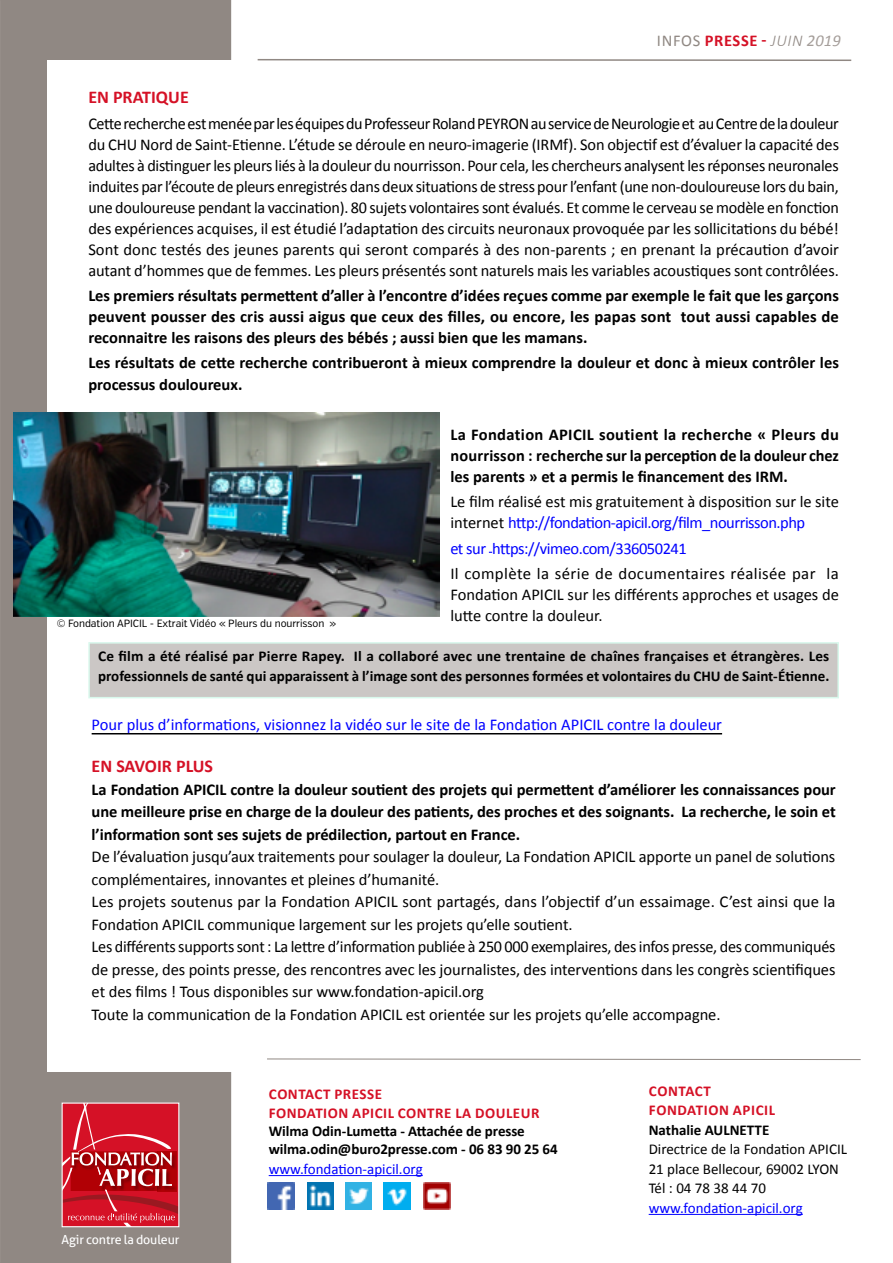
<style>
.page{position:relative;width:893px;height:1263px;background:#fff}
.page>*{position:absolute;margin:0;border:0;box-sizing:border-box;transform-origin:0 0}
.t1{font:700 18px "Calibri";color:#d51126}
.t2{font:16.5px/21px "Calibri";letter-spacing:-.005em;color:#000;text-align:justify}
.t3{font:700 16.5px/21px "Calibri";color:#000;text-align:justify}
.t4{font:16.5px "Calibri";color:#00f}
.t5{font:16.5px "Calibri";letter-spacing:-.03em;color:#00f}
.t6{font:700 16.5px "Calibri";letter-spacing:.04em;color:#d51126}
.t7{font:700 15px/19.5px "Calibri";color:#000}
.t8{font:15px/19.5px "Calibri";color:#000}
.t9{font:700 15px/19.5px "Calibri";letter-spacing:.035em;color:#d51126}
.t10{font:15px "Calibri";color:#00f}
.t11{font:12.45px "Aller";letter-spacing:-.01em;color:#fff}
.t12{font:10.5px "Verb Cond";letter-spacing:-.005em;color:#000}
.s1{font-weight:400;color:#908883}
.s2{font-weight:300;font-style:italic;color:#908883}
.s3{font-weight:400;font-style:italic;color:#a59e9a}
.s4{color:#00f}
</style>
<div class="page">
<div style="left:0;top:0;width:231px;height:1263px;background:#908883"></div>
<div style="left:48px;top:61px;width:845px;height:1011px;background:#fff"></div>
<svg style="left:64px;top:1104px;width:113px;height:121px;background:#cb2a38"></svg>
<svg style="left:257px;top:59px;width:595px;height:2px"></svg>
<div style="left:88px;top:642px;width:751px;height:56px;background:#cbc7c5;border:2px solid #adf0d7"></div>
<img style="left:268px;top:1182px;width:26px;height:27px">
<img style="left:307px;top:1182px;width:27px;height:27px">
<img style="left:345px;top:1182px;width:27px;height:27px">
<img style="left:384px;top:1182px;width:26px;height:27px">
<img style="left:423px;top:1182px;width:27px;height:27px">
<hr style="left:269px;top:1175px;width:154px;height:1px;background:#00f">
<hr style="left:92px;top:733px;width:630px;height:1px;background:#000">
<hr style="left:649px;top:1214px;width:154px;height:1px;background:#00f">
<img style="left:14px;top:412px;width:425px;height:205px">
<svg style="left:267px;top:1058px;width:594px;height:2px"></svg>
<p class="t6" style="left:657px;top:29px;width:185px"><span class="s1">INFOS</span> PRESSE - <span class="s2">JUIN</span> <span class="s3">2019</span></p>
<p class="t1" style="left:88px;top:85px;width:102px">EN PRATIQUE</p>
<p class="t2" style="left:88px;top:112px;width:752px">Cette recherche est menée par les équipes du Professeur Roland PEYRON au service de Neurologie et au Centre de la douleur du CHU Nord de Saint-Etienne. L’étude se déroule en neuro-imagerie (IRMf). Son objectif est d’évaluer la capacité des adultes à distinguer les pleurs liés à la douleur du nourrisson. Pour cela, les chercheurs analysent les réponses neuronales induites par l’écoute de pleurs enregistrés dans deux situations de stress pour l’enfant (une non-douloureuse lors du bain, une douloureuse pendant la vaccination). 80 sujets volontaires sont évalués. Et comme le cerveau se modèle en fonction des expériences acquises, il est étudié l’adaptation des circuits neuronaux provoquée par les sollicitations du bébé!<br>Sont donc testés des jeunes parents qui seront comparés à des non-parents ; en prenant la précaution d’avoir autant d’hommes que de femmes. Les pleurs présentés sont naturels mais les variables acoustiques sont contrôlées.</p>
<p class="t3" style="left:88px;top:285px;width:752px">Les premiers résultats permettent d’aller à l’encontre d’idées reçues comme par exemple le fait que les garçons peuvent pousser des cris aussi aigus que ceux des filles, ou encore, les papas sont tout aussi capables de reconnaitre les raisons des pleurs des bébés ; aussi bien que les mamans.</p>
<p class="t3" style="left:88px;top:352px;width:752px">Les résultats de cette recherche contribueront à mieux comprendre la douleur et donc à mieux contrôler les processus douloureux.</p>
<p class="t3" style="left:450px;top:423px;width:390px">La Fondation APICIL soutient la recherche « Pleurs du nourrisson : recherche sur la perception de la douleur chez les parents » et a permis le financement des IRM.</p>
<p class="t2" style="left:450px;top:491px;width:390px">Le film réalisé est mis gratuitement à disposition sur le site internet <span class="s4">http://fondation-apicil.org/film_nourrisson.php</span></p>
<p class="t5" style="left:450px;top:537px;width:238px">et sur https://vimeo.com/336050241</p>
<p class="t2" style="left:450px;top:563px;width:390px">Il complète la série de documentaires réalisée par la Fondation APICIL sur les différents approches et usages de lutte contre la douleur.</p>
<p class="t12" style="left:57px;top:617px;width:281px">© Fondation APICIL - Extrait Vidéo « Pleurs du nourrisson »</p>
<p class="t7" style="left:98px;top:646px;width:733px">Ce film a été réalisé par Pierre Rapey. Il a collaboré avec une trentaine de chaînes françaises et étrangères. Les professionnels de santé qui apparaissent à l’image sont des personnes formées et volontaires du CHU de Saint-Étienne.</p>
<p class="t4" style="left:92px;top:713px;width:632px">Pour plus d’informations, visionnez la vidéo sur le site de la Fondation APICIL contre la douleur</p>
<p class="t1" style="left:92px;top:753px;width:123px">EN SAVOIR PLUS</p>
<p class="t3" style="left:92px;top:777px;width:746px;line-height:22.5px">La Fondation APICIL contre la douleur soutient des projets qui permettent d’améliorer les connaissances pour une meilleure prise en charge de la douleur des patients, des proches et des soignants. La recherche, le soin et l’information sont ses sujets de prédilection, partout en France.</p>
<p class="t2" style="left:92px;top:845px;width:745px;line-height:22.5px;text-align:left">De l’évaluation jusqu’aux traitements pour soulager la douleur, La Fondation APICIL apporte un panel de solutions complémentaires, innovantes et pleines d’humanité.<br>Les projets soutenus par la Fondation APICIL sont partagés, dans l’objectif d’un essaimage. C’est ainsi que la Fondation APICIL communique largement sur les projets qu’elle soutient.<br>Les différents supports sont : La lettre d’information publiée à 250 000 exemplaires, des infos presse, des communiqués de presse, des points presse, des rencontres avec les journalistes, des interventions dans les congrès scientifiques et des films ! Tous disponibles sur www.fondation-apicil.org<br>Toute la communication de la Fondation APICIL est orientée sur les projets qu’elle accompagne.</p>
<p class="t11" style="left:62px;top:1232px;width:119px">Agir contre la douleur</p>
<p class="t9" style="left:269px;top:1083px;width:272px">CONTACT PRESSE<br>FONDATION APICIL CONTRE LA DOULEUR</p>
<p class="t7" style="left:269px;top:1122px;width:291px;line-height:18px">Wilma Odin-Lumetta - Attachée de presse wilma.odin@buro2presse.com - 06 83 90 25 64</p>
<p class="t10" style="left:269px;top:1158px;width:156px">www.fondation-apicil.org</p>
<p class="t9" style="left:649px;top:1080px;width:128px">CONTACT<br>FONDATION APICIL</p>
<p class="t7" style="left:649px;top:1119px;width:122px">Nathalie AULNETTE</p>
<p class="t8" style="left:649px;top:1139px;width:200px">Directrice de la Fondation APICIL<br>21 place Bellecour, 69002 LYON<br>Tél : 04 78 38 44 70</p>
<p class="t10" style="left:649px;top:1197px;width:156px">www.fondation-apicil.org</p>
</div>
